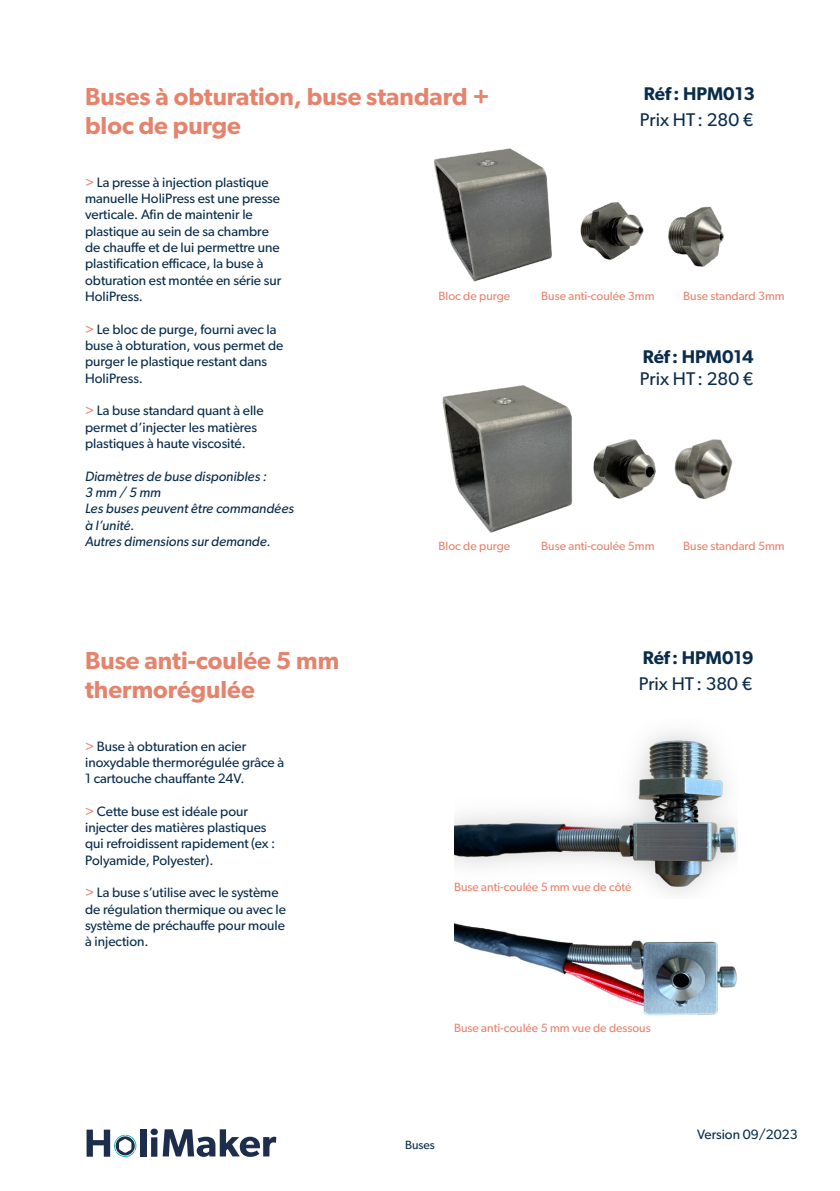
<style>
.page{position:relative;width:840px;height:1191px;background:#fff}
.page>*{position:absolute;margin:0;border:0;box-sizing:border-box;transform-origin:0 0}
.Titres_produits{font:600 24.6px/29.6px "Gibson";color:#e5846d}
.Références{font:18.4px "Gibson";color:#092c4b}
.Références-2{font:600 18.4px "Gibson";color:#092c4b}
.Textes_produits{font:13.6px/16.4px "Gibson";color:#092c4b}
.Textes_produits-2{font:italic 13.6px/16.4px "Gibson";color:#092c4b}
.Textes_produits-3{font:13.6px "Gibson";color:#072e4b}
.Famille_de_produit{font:12px "Gibson";color:#e5846d}
.Famille_de_produit-2{font:12px "Gibson";color:#092c4b}
.s1{color:#e5846d}
</style>
<div class="page">
<img style="left:442px;top:385px;width:291px;height:148px">
<img style="left:434px;top:148px;width:290px;height:134px">
<img style="left:454px;top:732px;width:283px;height:162px">
<img style="left:454px;top:923px;width:283px;height:93px">
<div style="left:140px;top:1129px;width:6px;height:27px;background:#1d2d4c"></div>
<svg style="left:150px;top:1128px;width:126px;height:28px"></svg>
<svg style="left:86px;top:1129px;width:50px;height:28px"></svg>
<p class="Références-2" style="left:643px;top:82px;width:112px">Réf: HPM013</p>
<p class="Références" style="left:639px;top:109px;width:115px">Prix HT: 280 €</p>
<p class="Titres_produits" style="left:85px;top:81px;width:406px">Buses à obturation, buse standard + bloc de purge</p>
<p class="Textes_produits" style="left:85px;top:174px;width:198px"><span class="s1">&gt;</span> La presse à injection plastique manuelle HoliPress est une presse verticale. Afin de maintenir le plastique au sein de sa chambre de chauffe et de lui permettre une plastification efficace, la buse à obturation est montée en série sur<br>HoliPress.</p>
<p class="Textes_produits" style="left:85px;top:320px;width:200px"><span class="s1">&gt;</span> Le bloc de purge, fourni avec la buse à obturation, vous permet de purger le plastique restant dans<br>HoliPress.</p>
<p class="Textes_produits" style="left:85px;top:402px;width:180px"><span class="s1">&gt;</span> La buse standard quant à elle permet d’injecter les matières plastiques à haute viscosité.</p>
<p class="Textes_produits-2" style="left:85px;top:467px;width:183px">Diamètres de buse disponibles :</p>
<p class="Textes_produits-2" style="left:85px;top:484px;width:77px">3 mm / 5 mm</p>
<p class="Textes_produits-2" style="left:85px;top:500px;width:210px">Les buses peuvent être commandées à l’unité.</p>
<p class="Textes_produits-2" style="left:85px;top:533px;width:187px">Autres dimensions sur demande.</p>
<p class="Famille_de_produit" style="left:438px;top:288px;width:73px">Bloc de purge</p>
<p class="Famille_de_produit" style="left:541px;top:288px;width:115px">Buse anti-coulée 3mm</p>
<p class="Famille_de_produit" style="left:682px;top:288px;width:103px">Buse standard 3mm</p>
<p class="Références-2" style="left:642px;top:345px;width:112px">Réf: HPM014</p>
<p class="Références" style="left:639px;top:367px;width:115px">Prix HT: 280 €</p>
<p class="Famille_de_produit" style="left:438px;top:538px;width:73px">Bloc de purge</p>
<p class="Famille_de_produit" style="left:541px;top:538px;width:115px">Buse anti-coulée 5mm</p>
<p class="Famille_de_produit" style="left:682px;top:538px;width:103px">Buse standard 5mm</p>
<p class="Titres_produits" style="left:85px;top:644px;width:255px">Buse anti-coulée 5 mm</p>
<p class="Titres_produits" style="left:85px;top:674px;width:171px">thermorégulée</p>
<p class="Textes_produits" style="left:85px;top:737px;width:200px"><span class="s1">&gt;</span> Buse à obturation en acier inoxydable thermorégulée grâce à</p>
<p class="Textes_produits" style="left:85px;top:770px;width:161px">1 cartouche chauffante 24V.</p>
<p class="Textes_produits" style="left:85px;top:802px;width:191px"><span class="s1">&gt;</span> Cette buse est idéale pour injecter des matières plastiques qui refroidissent rapidement (ex :<br>Polyamide, Polyester).</p>
<p class="Textes_produits" style="left:85px;top:884px;width:202px"><span class="s1">&gt;</span> La buse s’utilise avec le système de régulation thermique ou avec le système de préchauffe pour moule à injection.</p>
<p class="Références-2" style="left:642px;top:646px;width:112px">Réf: HPM019</p>
<p class="Références" style="left:638px;top:672px;width:115px">Prix HT: 380 €</p>
<p class="Famille_de_produit" style="left:454px;top:880px;width:179px">Buse anti-coulée 5 mm vue de côté</p>
<p class="Famille_de_produit" style="left:454px;top:1020px;width:198px">Buse anti-coulée 5 mm vue de dessous</p>
<p class="Famille_de_produit-2" style="left:405px;top:1138px;width:31px">Buses</p>
<p class="Textes_produits-3" style="left:696px;top:1126px;width:102px">Version 09/2023</p>
</div>
